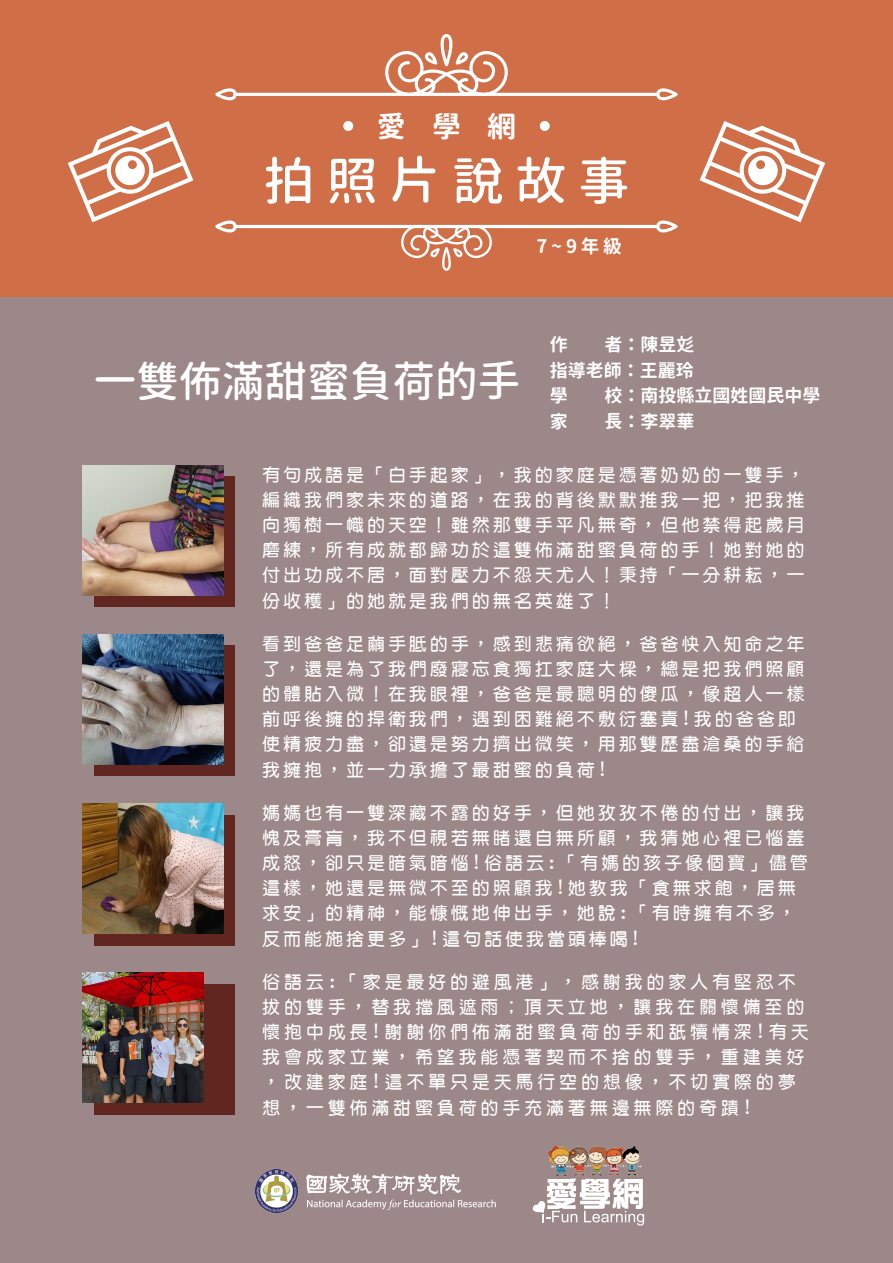
<style>
.page{position:relative;width:893px;height:1263px;background:#9d8889}
.page>*{position:absolute;margin:0;border:0;box-sizing:border-box;transform-origin:0 0}
.t1{font:500 51.45px "Gen Jyuu Gothic";color:#fff}
.t2{font:500 42.6px "Gen Jyuu Gothic";color:#fff}
.t3{font:700 28.95px "Gen Jyuu Gothic";color:#fff}
.t4{font:700 18.75px "Gen Jyuu Gothic";color:#fff}
.t5{font:700 18px/25.5px "Gen Jyuu Gothic";color:#fff;text-align:justify}
.t6{font:17.4px/25.2px "DF Yuan Bd HK BF";letter-spacing:.2em;color:#fff}
.t7{font:17.4px/25.2px "DF Yuan Bd HK BF";letter-spacing:.25em;color:#fff}
</style>
<div class="page">
<div style="left:0;top:0;width:893px;height:297px;background:#d06e47"></div>
<svg style="left:215px;top:220px;width:22px;height:12px"></svg>
<svg style="left:656px;top:220px;width:22px;height:12px"></svg>
<hr style="left:234px;top:225px;width:425px;height:3px;background:#fff;border-radius:2px">
<svg style="left:401px;top:224px;width:91px;height:47px"></svg>
<svg style="left:215px;top:88px;width:22px;height:12px"></svg>
<svg style="left:656px;top:88px;width:22px;height:12px"></svg>
<hr style="left:234px;top:93px;width:425px;height:3px;background:#fff;border-radius:2px">
<svg style="left:385px;top:34px;width:123px;height:62px"></svg>
<div style="left:343px;top:121px;width:10px;height:10px;background:#fff;border-radius:50%"></div>
<div style="left:540px;top:121px;width:10px;height:10px;background:#fff;border-radius:50%"></div>
<svg style="left:532px;top:1178px;width:112px;height:47px"></svg>
<img style="left:547px;top:1145px;width:95px;height:31px">
<img style="left:255px;top:1169px;width:44px;height:43px">
<img style="left:306px;top:1173px;width:190px;height:37px">
<svg style="left:700px;top:121px;width:125px;height:101px"></svg>
<svg style="left:68px;top:121px;width:125px;height:101px"></svg>
<div style="left:94px;top:477px;width:140px;height:130px;background:#60261f"></div>
<img style="left:82px;top:465px;width:141px;height:131px">
<div style="left:94px;top:646px;width:140px;height:130px;background:#60261f"></div>
<img style="left:82px;top:634px;width:141px;height:131px">
<div style="left:94px;top:815px;width:140px;height:130px;background:#60261f"></div>
<img style="left:83px;top:803px;width:140px;height:131px">
<div style="left:94px;top:984px;width:140px;height:130px;background:#60261f"></div>
<img style="left:82px;top:972px;width:122px;height:131px">
<h3 class="t3" style="left:377px;top:105px;width:141px">愛 學 網</h3>
<h1 class="t1" style="left:263px;top:144px;width:368px">拍 照 片 說 故 事</h1>
<p class="t4" style="left:536px;top:232px;width:87px">7~9年級</p>
<h2 class="t2" style="left:94px;top:351px;width:428px">一雙佈滿甜蜜負荷的手</h2>
<p class="t5" style="left:550px;top:332px;width:146px;text-indent:55px">者：陳昱彣指導老師：王麗玲學</p>
<p class="t5" style="left:550px;top:332px;width:19px">作</p>
<p class="t5" style="left:604px;top:383px;width:218px">校：南投縣立國姓國民中學</p>
<p class="t5" style="left:550px;top:408px;width:19px">家</p>
<p class="t5" style="left:604px;top:408px;width:92px">長：李翠華</p>
<p class="t6" style="left:263px;top:462px;width:543px;text-align:justify">有句成語是「白手起家」，我的家庭是憑著奶奶的一雙手，編織我們家未來的道路，在我的背後默默推我一把，把我推向獨樹一幟的天空！雖然那雙手平凡無奇，但他禁得起歲月磨練，所有成就都歸功於這雙佈滿甜蜜負荷的手！她對她的付出功成不居，面對壓力不怨天尤人！秉持「一分耕耘，一份收穫」的她就是我們的無名英雄了！</p>
<p class="t6" style="left:263px;top:631px;width:543px">看到爸爸足繭手胝的手，感到悲痛欲絕，爸爸快入知命之年了，還是為了我們廢寢忘食獨扛家庭大樑，總是把我們照顧的體貼入微！在我眼裡，爸爸是最聰明的傻瓜，像超人一樣前呼後擁的捍衛我們，遇到困難絕不敷衍塞責!我的爸爸即使精疲力盡，卻還是努力擠出微笑，用那雙歷盡滄桑的手給我擁抱，並一力承擔了最甜蜜的負荷!</p>
<p class="t6" style="left:263px;top:800px;width:547px">媽媽也有一雙深藏不露的好手，但她孜孜不倦的付出，讓我愧及膏肓，我不但視若無睹還自無所顧，我猜她心裡已惱羞成怒，卻只是暗氣暗惱!俗語云:「有媽的孩子像個寶」儘管這樣，她還是無微不至的照顧我!她教我「食無求飽，居無求安」的精神，能慷慨地伸出手，她說:「有時擁有不多，反而能施捨更多」!這句話使我當頭棒喝!</p>
<p class="t7" style="left:263px;top:969px;width:548px">俗語云:「家是最好的避風港」，感謝我的家人有堅忍不拔的雙手，替我擋風遮雨；頂天立地，讓我在關懷備至的懷抱中成長!謝謝你們佈滿甜蜜負荷的手和舐犢情深!有天我會成家立業，希望我能憑著契而不捨的雙手，重建美好，改建家庭!這不單只是天馬行空的想像，不切實際的夢想，一雙佈滿甜蜜負荷的手充滿著無邊無際的奇蹟!</p>
</div>
